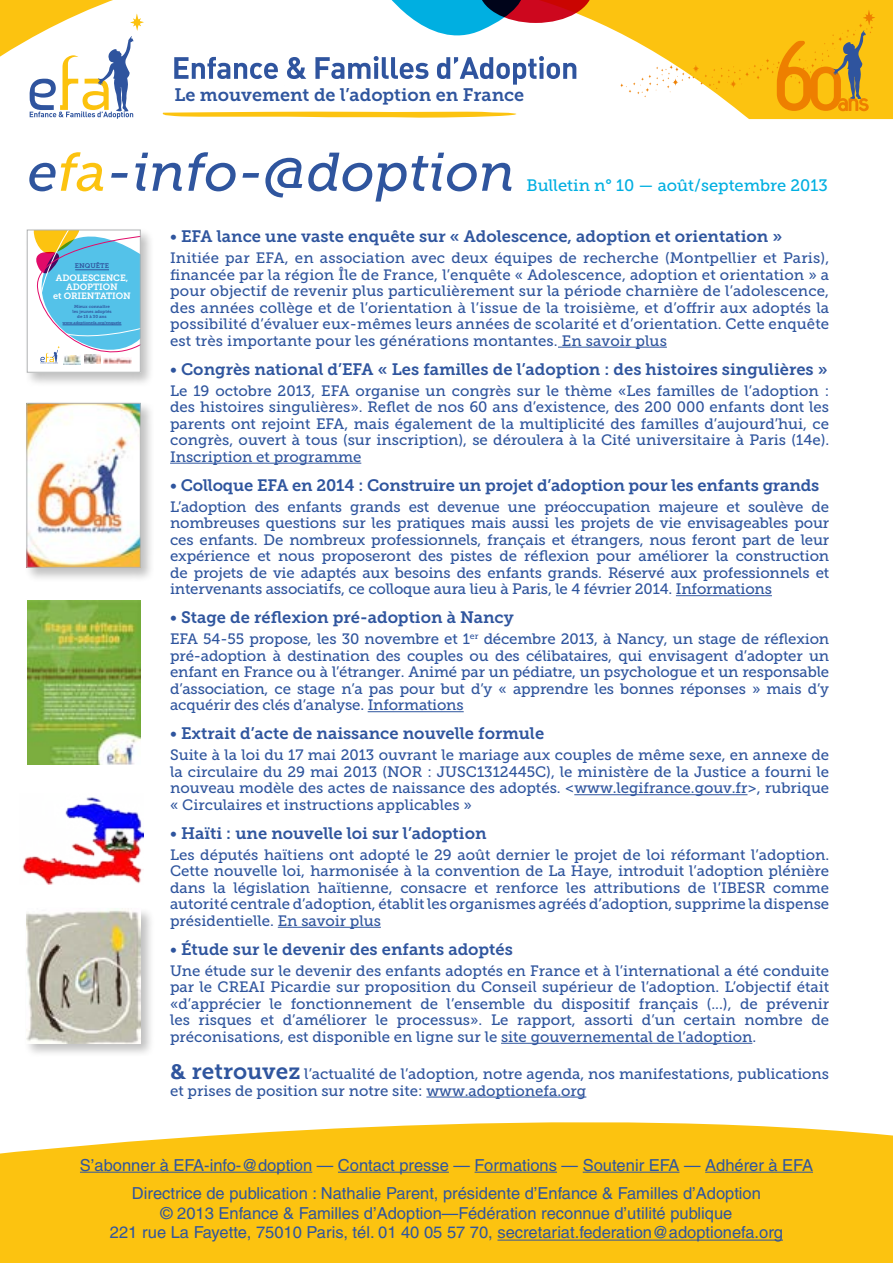
<style>
.page{position:relative;width:893px;height:1263px;background:#fff}
.page>*{position:absolute;margin:0;border:0;box-sizing:border-box;transform-origin:0 0}
.t1{font:italic 54px "Museo Slab 500";letter-spacing:-.005em;color:#2f559e}
.t2{font:18px "Museo Slab 700";color:#2f559e}
.t3{font:16.5px "Museo Slab 700";color:#2f559e}
.t4{font:16.5px/28.3px "Helvetica";color:#2f559e;text-align:center}
.t5{font:16.5px "Museo Slab 500";color:#00afe1}
.t6{font:15px/16.5px "Museo Slab 500";color:#2f559e;text-align:justify}
.t7{font:9.15px/9.3px "Museo Slab 700";letter-spacing:-.01em;color:#fff;text-align:center}
.t8{font:6.75px "Museo Slab 700";color:#2f559e}
.t9{font:4.35px/4.8px "Museo Slab 700";color:#2f559e;text-align:center}
.t10{font:3.9px "Museo Slab 700";letter-spacing:-.01em;color:#2f559e}
.s1{color:#fcc310}
.s2{font-family:"Museo Slab 500"}
.s3{font-family:"Meta";font-weight:700;font-size:22.5px}
.s4{font-family:"Museo Slab 700";font-size:22.5px}
</style>
<div class="page">
<div style="left:25px;top:228px;width:130px;height:159px;background:#000;opacity:.25"></div>
<svg style="left:30px;top:232px;width:109px;height:139px"></svg>
<div style="left:27px;top:230px;width:114px;height:143px;border:1px solid #b1b3b4"></div>
<div style="left:25px;top:401px;width:130px;height:181px;background:#000;opacity:.25"></div>
<img style="left:28px;top:405px;width:111px;height:161px">
<div style="left:26px;top:403px;width:115px;height:165px;border:1px solid #b1b3b4"></div>
<img style="left:27px;top:601px;width:114px;height:163px">
<img style="left:22px;top:797px;width:121px;height:88px">
<div style="left:24px;top:907px;width:130px;height:150px;background:#000;opacity:.25"></div>
<img style="left:26px;top:909px;width:115px;height:134px">
<svg style="left:0;top:1097px;width:893px;height:166px;fill:#fcc310"></svg>
<hr style="left:80px;top:1172px;width:232px;height:1px;background:#2f559e">
<hr style="left:338px;top:1172px;width:111px;height:1px;background:#2f559e">
<hr style="left:475px;top:1172px;width:82px;height:1px;background:#2f559e">
<hr style="left:583px;top:1172px;width:96px;height:1px;background:#2f559e">
<hr style="left:705px;top:1172px;width:108px;height:1px;background:#2f559e">
<hr style="left:497px;top:1240px;width:286px;height:1px;background:#2f559e">
<svg style="left:0;top:0;width:893px;height:119px"></svg>
<svg style="left:620px;top:10px;width:255px;height:101px"></svg>
<svg style="left:174px;top:57px;width:104px;height:22px"></svg>
<svg style="left:287px;top:57px;width:19px;height:22px"></svg>
<svg style="left:160px;top:111px;width:367px;height:7px"></svg>
<svg style="left:315px;top:0;width:277px;height:85px"></svg>
<hr style="left:558px;top:347px;width:109px;height:1px;background:#2f559e">
<hr style="left:170px;top:463px;width:191px;height:1px;background:#2f559e">
<hr style="left:676px;top:595px;width:96px;height:1px;background:#2f559e">
<hr style="left:368px;top:711px;width:96px;height:1px;background:#2f559e">
<hr style="left:574px;top:794px;width:173px;height:1px;background:#2f559e">
<hr style="left:278px;top:927px;width:103px;height:1px;background:#2f559e">
<hr style="left:501px;top:1043px;width:251px;height:1px;background:#2f559e">
<hr style="left:426px;top:1097px;width:160px;height:1px;background:#2f559e">
<p class="t2" style="left:174px;top:84px;width:351px">Le mouvement de l’adoption en France</p>
<h1 class="t1" style="left:28px;top:142px;width:489px">e<span class="s1">fa</span>-info-@doption</h1>
<p class="t5" style="left:526px;top:176px;width:303px">Bulletin n° 10 — août/septembre 2013</p>
<p class="t8" style="left:75px;top:262px;width:36px">ENQUÊTE</p>
<p class="t7" style="left:53px;top:273px;width:79px">ADOLESCENCE,<br>ADOPTION<br>et ORIENTATION</p>
<p class="t9" style="left:72px;top:304px;width:41px">Mieux connaître les jeunes adoptés de 15 à 30 ans</p>
<p class="t10" style="left:63px;top:321px;width:60px">www.adoptionefa.org/enquete</p>
<p class="t3" style="left:170px;top:227px;width:614px"><span class="s2">•</span> EFA lance une vaste enquête sur « Adolescence, adoption et orientation »</p>
<p class="t6" style="left:170px;top:250px;width:661px">Initiée par EFA, en association avec deux équipes de recherche (Montpellier et Paris), financée par la région Île de France, l’enquête « Adolescence, adoption et orientation » a pour objectif de revenir plus particulièrement sur la période charnière de l’adolescence, des années collège et de l’orientation à l’issue de la troisième, et d’offrir aux adoptés la possibilité d’évaluer eux-mêmes leurs années de scolarité et d’orientation. Cette enquête est très importante pour les générations montantes. En savoir plus</p>
<p class="t3" style="left:170px;top:360px;width:659px"><span class="s2">•</span> Congrès national d’EFA « Les familles de l’adoption : des histoires singulières »</p>
<p class="t6" style="left:170px;top:382px;width:661px">Le 19 octobre 2013, EFA organise un congrès sur le thème «Les familles de l’adoption : des histoires singulières». Reflet de nos 60 ans d’existence, des 200 000 enfants dont les parents ont rejoint EFA, mais également de la multiplicité des familles d’aujourd’hui, ce congrès, ouvert à tous (sur inscription), se déroulera à la Cité universitaire à Paris (14e).<br>Inscription et programme</p>
<p class="t3" style="left:170px;top:476px;width:651px"><span class="s2">•</span> Colloque EFA en 2014 : Construire un projet d’adoption pour les enfants grands</p>
<p class="t6" style="left:170px;top:498px;width:661px">L’adoption des enfants grands est devenue une préoccupation majeure et soulève de nombreuses questions sur les pratiques mais aussi les projets de vie envisageables pour ces enfants. De nombreux professionnels, français et étrangers, nous feront part de leur expérience et nous proposeront des pistes de réflexion pour améliorer la construction de projets de vie adaptés aux besoins des enfants grands. Réservé aux professionnels et intervenants associatifs, ce colloque aura lieu à Paris, le 4 février 2014. Informations</p>
<p class="t3" style="left:170px;top:608px;width:345px"><span class="s2">•</span> Stage de réflexion pré-adoption à Nancy</p>
<p class="t6" style="left:170px;top:631px;width:661px">EFA 54-55 propose, les 30 novembre et 1<sup>er</sup> décembre 2013, à Nancy, un stage de réflexion pré-adoption à destination des couples ou des célibataires, qui envisagent d’adopter un enfant en France ou à l’étranger. Animé par un pédiatre, un psychologue et un responsable d’association, ce stage n’a pas pour but d’y « apprendre les bonnes réponses » mais d’y acquérir des clés d’analyse. Informations</p>
<p class="t3" style="left:170px;top:724px;width:376px"><span class="s2">•</span> Extrait d’acte de naissance nouvelle formule</p>
<p class="t6" style="left:170px;top:747px;width:661px">Suite à la loi du 17 mai 2013 ouvrant le mariage aux couples de même sexe, en annexe de la circulaire du 29 mai 2013 (NOR : JUSC1312445C), le ministère de la Justice a fourni le nouveau modèle des actes de naissance des adoptés. &lt;www.legifrance.gouv.fr&gt;, rubrique « Circulaires et instructions applicables »</p>
<p class="t3" style="left:170px;top:824px;width:318px"><span class="s2">•</span> Haïti : une nouvelle loi sur l’adoption</p>
<p class="t6" style="left:170px;top:846px;width:661px">Les députés haïtiens ont adopté le 29 août dernier le projet de loi réformant l’adoption.<br>Cette nouvelle loi, harmonisée à la convention de La Haye, introduit l’adoption plénière dans la législation haïtienne, consacre et renforce les attributions de l’IBESR comme autorité centrale d’adoption, établit les organismes agréés d’adoption, supprime la dispense présidentielle. En savoir plus</p>
<p class="t3" style="left:170px;top:940px;width:344px"><span class="s2">•</span> Étude sur le devenir des enfants adoptés</p>
<p class="t6" style="left:170px;top:962px;width:661px">Une étude sur le devenir des enfants adoptés en France et à l’international a été conduite par le CREAI Picardie sur proposition du Conseil supérieur de l’adoption. L’objectif était «d’apprécier le fonctionnement de l’ensemble du dispositif français (...), de prévenir les risques et d’améliorer le processus». Le rapport, assorti d’un certain nombre de préconisations, est disponible en ligne sur le site gouvernemental de l’adoption.</p>
<p class="t6" style="left:170px;top:1066px;width:661px"><span class="s3">&amp;</span> <span class="s4">retrouvez</span> l’actualité de l’adoption, notre agenda, nos manifestations, publications et prises de position sur notre site: www.adoptionefa.org</p>
<p class="t4" style="left:80px;top:1150px;width:735px">S’abonner à EFA-info-@doption — Contact presse — Formations — Soutenir EFA — Adhérer à EFA<br>Directrice de publication : Nathalie Parent, présidente d’Enfance &amp; Familles d’Adoption</p>
<p class="t4" style="left:110px;top:1203px;width:674px;line-height:19.8px">© 2013 Enfance &amp; Familles d’Adoption—Fédération reconnue d’utilité publique<br>221 rue La Fayette, 75010 Paris, tél. 01 40 05 57 70, secretariat.federation@adoptionefa.org</p>
</div>
